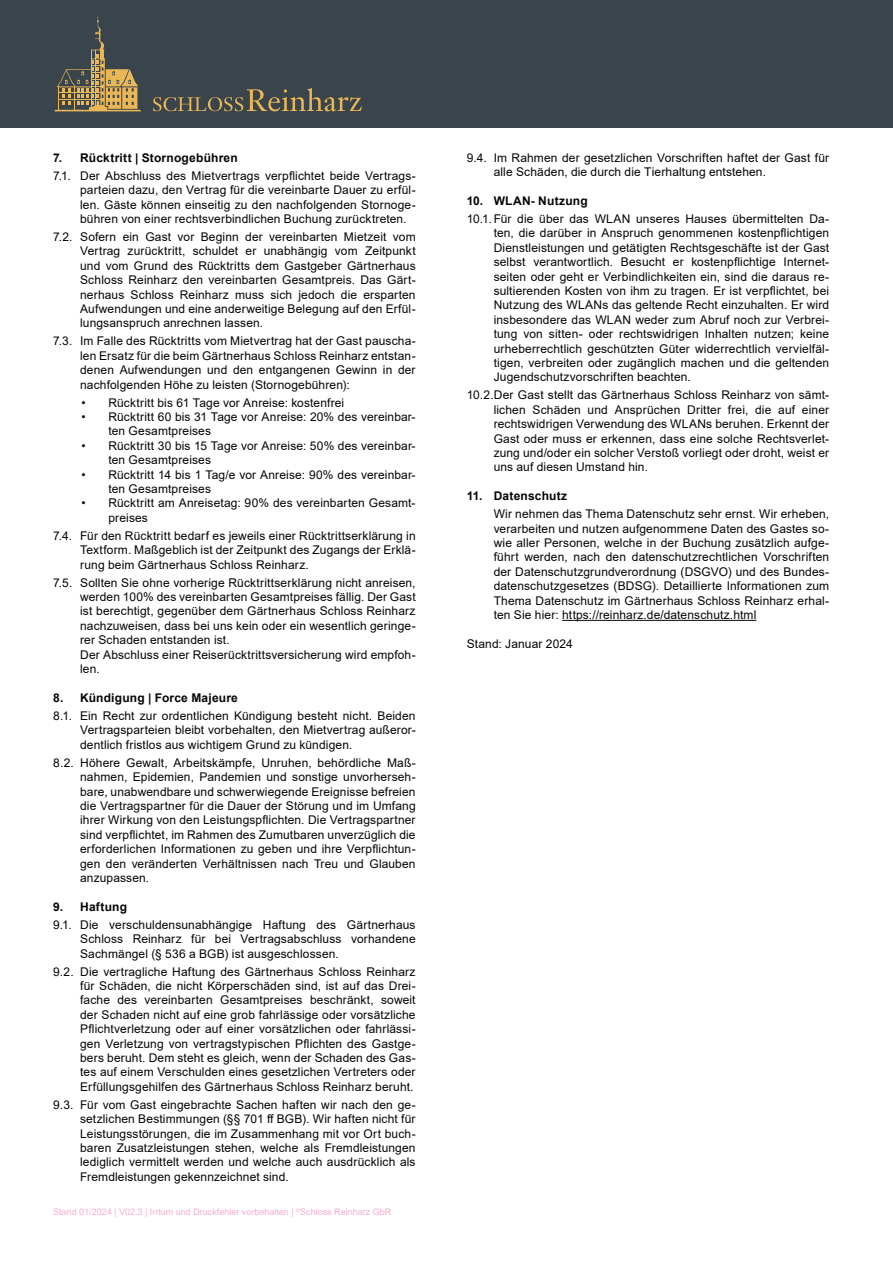
<style>
.page{position:relative;width:893px;height:1263px;background:#fff}
.page>*{position:absolute;margin:0;border:0;box-sizing:border-box;transform-origin:0 0}
.t1{font:12px/14.4px "Arial";letter-spacing:.01em;color:#040503;text-align:justify}
.t2{font:700 12px "Arial";letter-spacing:.015em;color:#040503}
.t3{font:9px "Arial";color:#f5adce}
</style>
<div class="page">
<hr style="left:562px;top:620px;width:194px;height:1px;background:#040503">
<div style="left:0;top:0;width:893px;height:128px;background:#39444b"></div>
<svg style="left:54px;top:16px;width:308px;height:95px"></svg>
<p class="t2" style="left:53px;top:149px;width:186px">7. Rücktritt | Stornogebühren</p>
<p class="t1" style="left:80px;top:168px;width:337px;text-indent:-27px">7.1. Der Abschluss des Mietvertrags verpflichtet beide Vertrags&shy;parteien dazu, den Vertrag für die vereinbarte Dauer zu erfül&shy;len. Gäste können einseitig zu den nachfolgenden Stornoge&shy;bühren von einer rechtsverbindlichen Buchung zurücktreten.</p>
<p class="t1" style="left:80px;top:230px;width:337px;text-indent:-27px">7.2. Sofern ein Gast vor Beginn der vereinbarten Mietzeit vom Vertrag zurücktritt, schuldet er unabhängig vom Zeitpunkt und vom Grund des Rücktritts dem Gastgeber Gärtnerhaus Schloss Reinharz den vereinbarten Gesamtpreis. Das Gärt&shy;nerhaus Schloss Reinharz muss sich jedoch die ersparten Aufwendungen und eine anderweitige Belegung auf den Erfül&shy;lungsanspruch anrechnen lassen.</p>
<p class="t1" style="left:80px;top:334px;width:337px;text-indent:-27px">7.3. Im Falle des Rücktritts vom Mietvertrag hat der Gast pauscha&shy;len Ersatz für die beim Gärtnerhaus Schloss Reinharz entstan&shy;denen Aufwendungen und den entgangenen Gewinn in der nachfolgenden Höhe zu leisten (Stornogebühren):</p>
<p class="t1" style="left:81px;top:395px;width:264px">• Rücktritt bis 61 Tage vor Anreise: kostenfrei</p>
<p class="t1" style="left:108px;top:410px;width:309px;text-indent:-27px">• Rücktritt 60 bis 31 Tage vor Anreise: 20% des vereinbar&shy;ten Gesamtpreises</p>
<p class="t1" style="left:108px;top:438px;width:309px;text-indent:-27px">• Rücktritt 30 bis 15 Tage vor Anreise: 50% des vereinbar&shy;ten Gesamtpreises</p>
<p class="t1" style="left:108px;top:467px;width:309px;text-indent:-27px">• Rücktritt 14 bis 1 Tag/e vor Anreise: 90% des vereinbar&shy;ten Gesamtpreises</p>
<p class="t1" style="left:108px;top:496px;width:309px;text-indent:-27px">• Rücktritt am Anreisetag: 90% des vereinbarten Gesamt&shy;preises</p>
<p class="t1" style="left:80px;top:528px;width:337px;text-indent:-27px">7.4. Für den Rücktritt bedarf es jeweils einer Rücktrittserklärung in Textform. Maßgeblich ist der Zeitpunkt des Zugangs der Erklä&shy;rung beim Gärtnerhaus Schloss Reinharz.</p>
<p class="t1" style="left:80px;top:575px;width:337px;text-align:left;text-indent:-27px">7.5. Sollten Sie ohne vorherige Rücktrittserklärung nicht anreisen, werden 100% des vereinbarten Gesamtpreises fällig. Der Gast ist berechtigt, gegenüber dem Gärtnerhaus Schloss Reinharz nachzuweisen, dass bei uns kein oder ein wesentlich geringe&shy;rer Schaden entstanden ist.<br>Der Abschluss einer Reiserücktrittsversicherung wird empfoh&shy;len.</p>
<p class="t2" style="left:53px;top:689px;width:186px">8. Kündigung | Force Majeure</p>
<p class="t1" style="left:80px;top:708px;width:337px;text-indent:-27px">8.1. Ein Recht zur ordentlichen Kündigung besteht nicht. Beiden Vertragsparteien bleibt vorbehalten, den Mietvertrag außeror&shy;dentlich fristlos aus wichtigem Grund zu kündigen.</p>
<p class="t1" style="left:80px;top:755px;width:337px;text-indent:-27px">8.2. Höhere Gewalt, Arbeitskämpfe, Unruhen, behördliche Maß&shy;nahmen, Epidemien, Pandemien und sonstige unvorherseh&shy;bare, unabwendbare und schwerwiegende Ereignisse befreien die Vertragspartner für die Dauer der Störung und im Umfang ihrer Wirkung von den Leistungspflichten. Die Vertragspartner sind verpflichtet, im Rahmen des Zumutbaren unverzüglich die erforderlichen Informationen zu geben und ihre Verpflichtun&shy;gen den veränderten Verhältnissen nach Treu und Glauben anzupassen.</p>
<p class="t2" style="left:53px;top:898px;width:75px">9. Haftung</p>
<p class="t1" style="left:80px;top:917px;width:337px;text-indent:-27px">9.1. Die verschuldensunabhängige Haftung des Gärtnerhaus Schloss Reinharz für bei Vertragsabschluss vorhandene Sachmängel (§ 536 a BGB) ist ausgeschlossen.</p>
<p class="t1" style="left:80px;top:964px;width:337px;text-indent:-27px">9.2. Die vertragliche Haftung des Gärtnerhaus Schloss Reinharz für Schäden, die nicht Körperschäden sind, ist auf das Drei&shy;fache des vereinbarten Gesamtpreises beschränkt, soweit der Schaden nicht auf eine grob fahrlässige oder vorsätzliche Pflichtverletzung oder auf einer vorsätzlichen oder fahrlässi&shy;gen Verletzung von vertragstypischen Pflichten des Gastge&shy;bers beruht. Dem steht es gleich, wenn der Schaden des Gas&shy;tes auf einem Verschulden eines gesetzlichen Vertreters oder Erfüllungsgehilfen des Gärtnerhaus Schloss Reinharz beruht.</p>
<p class="t1" style="left:80px;top:1097px;width:337px;text-indent:-27px">9.3. Für vom Gast eingebrachte Sachen haften wir nach den ge&shy;setzlichen Bestimmungen (§§ 701 ff BGB). Wir haften nicht für Leistungsstörungen, die im Zusammenhang mit vor Ort buch&shy;baren Zusatzleistungen stehen, welche als Fremdleistungen lediglich vermittelt werden und welche auch ausdrücklich als Fremdleistungen gekennzeichnet sind.</p>
<p class="t3" style="left:53px;top:1206px;width:340px">Stand 01/2024 | V02.3 | Irrtum und Druckfehler vorbehalten | <sup>©</sup>Schloss Reinharz GbR</p>
<p class="t1" style="left:494px;top:150px;width:337px;text-indent:-27px">9.4. Im Rahmen der gesetzlichen Vorschriften haftet der Gast für alle Schäden, die durch die Tierhaltung entstehen.</p>
<p class="t2" style="left:467px;top:192px;width:123px">10. WLAN- Nutzung</p>
<p class="t1" style="left:494px;top:212px;width:337px;text-indent:-27px">10.1.Für die über das WLAN unseres Hauses übermittelten Da&shy;ten, die darüber in Anspruch genommenen kostenpflichtigen Dienstleistungen und getätigten Rechtsgeschäfte ist der Gast selbst verantwortlich. Besucht er kostenpflichtige Internet&shy;seiten oder geht er Verbindlichkeiten ein, sind die daraus re&shy;sultierenden Kosten von ihm zu tragen. Er ist verpflichtet, bei Nutzung des WLANs das geltende Recht einzuhalten. Er wird insbesondere das WLAN weder zum Abruf noch zur Verbrei&shy;tung von sitten- oder rechtswidrigen Inhalten nutzen; keine urheberrechtlich geschützten Güter widerrechtlich vervielfäl&shy;tigen, verbreiten oder zugänglich machen und die geltenden Jugendschutzvorschriften beachten.</p>
<p class="t1" style="left:494px;top:388px;width:337px;text-indent:-27px">10.2.Der Gast stellt das Gärtnerhaus Schloss Reinharz von sämt&shy;lichen Schäden und Ansprüchen Dritter frei, die auf einer rechtswidrigen Verwendung des WLANs beruhen. Erkennt der Gast oder muss er erkennen, dass eine solche Rechtsverlet&shy;zung und/oder ein solcher Verstoß vorliegt oder droht, weist er uns auf diesen Umstand hin.</p>
<p class="t2" style="left:467px;top:488px;width:102px">11. Datenschutz</p>
<p class="t1" style="left:494px;top:507px;width:337px">Wir nehmen das Thema Datenschutz sehr ernst. Wir erheben, verarbeiten und nutzen aufgenommene Daten des Gastes so&shy;wie aller Personen, welche in der Buchung zusätzlich aufge&shy;führt werden, nach den datenschutzrechtlichen Vorschriften der Datenschutzgrundverordnung (DSGVO) und des Bundes&shy;datenschutzgesetzes (BDSG). Detaillierte Informationen zum Thema Datenschutz im Gärtnerhaus Schloss Reinharz erhal&shy;ten Sie hier: https://reinharz.de/datenschutz.html</p>
<p class="t1" style="left:467px;top:636px;width:108px">Stand: Januar 2024</p>
</div>
